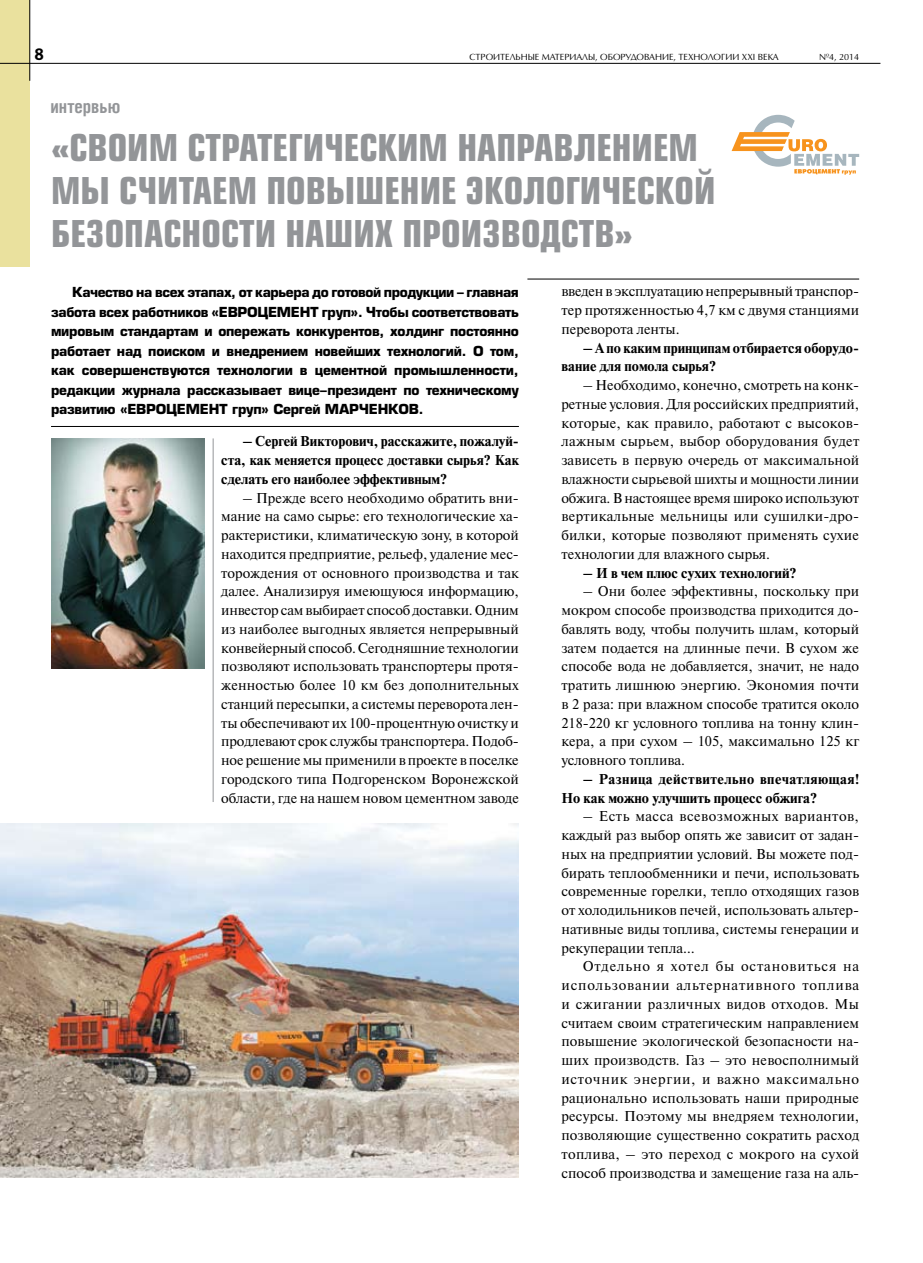
<style>
.page{position:relative;width:923px;height:1263px;background:#fff}
.page>*{position:absolute;margin:0;border:0;box-sizing:border-box;transform-origin:0 0}
.t1{font:700 36px/43.2px "Europe Cond";color:#939598}
.t2{font:700 18px "Helios Cond";color:#939598}
.t3{font:14.25px/18.8px "Newton C";color:#000;text-align:justify}
.t4{font:700 14.25px/18.8px "Newton C";color:#000;text-align:justify}
.t5{font:700 14.25px/18.8px "Newton C";letter-spacing:.02em;color:#000}
.t6{font:700 13.5px/19.5px "Europe";letter-spacing:-.02em;color:#000;text-align:justify}
.t7{font:9px "AG Opus";color:#000}
</style>
<div class="page">
<hr style="left:527px;top:279px;width:332px;height:1px;background:#000">
<hr style="left:51px;top:426px;width:468px;height:1px;background:#000">
<svg style="left:731px;top:115px;width:128px;height:60px"></svg>
<img style="left:0;top:824px;width:519px;height:354px">
<img style="left:51px;top:439px;width:153px;height:230px">
<hr style="left:213px;top:438px;width:1px;height:364px;background:#939598">
<div style="left:0;top:0;width:30px;height:267px;background:#eae19e"></div>
<hr style="left:29px;top:0;width:1px;height:81px;background:#000">
<hr style="left:0;top:63px;width:880px;height:1px;background:#000">
<p class="t2" style="left:50px;top:96px;width:72px">интервью</p>
<p class="t7" style="left:469px;top:51px;width:311px">СТРОИТЕЛЬНЫЕ МАТЕРИАЛЫ, ОБОРУДОВАНИЕ, ТЕХНОЛОГИИ XXI ВЕКА</p>
<p class="t7" style="left:819px;top:51px;width:42px">№4, 2014</p>
<h1 class="t1" style="left:51px;top:125px;width:666px">«Своим стратегическим направлением мы считаем повышение экологической безопасности наших производств»</h1>
<p class="t6" style="left:51px;top:283px;width:469px;text-indent:21px">Качество на всех этапах, от карьера до готовой продукции – главная забота всех работников «ЕВРОЦЕМЕНТ груп». Чтобы соответствовать мировым стандартам и опережать конкурентов, холдинг постоянно работает над поиском и внедрением новейших технологий. О том, как совершенствуются технологии в цементной промышленности, редакции журнала рассказывает вице-президент по техническому развитию «ЕВРОЦЕМЕНТ груп» Сергей Марченков</p>
<p class="t3" style="left:561px;top:282px;width:299px">введен в эксплуатацию непрерывный транспор&shy;тер протяженностью 4,7 км с двумя станциями переворота ленты.</p>
<p class="t4" style="left:561px;top:338px;width:299px;text-indent:21px">– А по каким принципам отбирается оборудо&shy;вание для помола сырья?</p>
<p class="t3" style="left:561px;top:376px;width:299px;text-indent:21px">– Необходимо, конечно, смотреть на конк&shy;ретные условия. Для российских предприятий, которые, как правило, работают с высоков&shy;лажным сырьем, выбор оборудования будет зависеть в первую очередь от максимальной влажности сырьевой шихты и мощности линии обжига. В настоящее время широко используют вертикальные мельницы или сушилки-дро&shy;билки, которые позволяют применять сухие технологии для влажного сырья.</p>
<p class="t4" style="left:583px;top:563px;width:215px">– И в чем плюс сухих технологий?</p>
<p class="t3" style="left:561px;top:582px;width:299px;text-indent:21px">– Они более эффективны, поскольку при мокром способе производства приходится до&shy;бавлять воду, чтобы получить шлам, который затем подается на длинные печи. В сухом же способе вода не добавляется, значит, не надо тратить лишнюю энергию. Экономия почти в 2 раза: при влажном способе тратится около 218- 220 кг условного топлива на тонну клин&shy;кера, а при сухом – 105, максимально 125 кг условного топлива.</p>
<p class="t5" style="left:561px;top:770px;width:299px;text-indent:21px">– Разница действительно впечатляющая!<br>Но как можно улучшить процесс обжига?</p>
<p class="t3" style="left:561px;top:807px;width:299px;text-indent:21px">– Есть масса всевозможных вариантов, каждый раз выбор опять же зависит от задан&shy;ных на предприятии условий. Вы можете под&shy;бирать теплообменники и печи, использовать современные горелки, тепло отходящих газов от холодильников печей, использовать альтер&shy;нативные виды топлива, системы генерации и рекуперации тепла…</p>
<p class="t3" style="left:561px;top:957px;width:299px;text-indent:21px">Отдельно я хотел бы остановиться на использовании альтернативного топлива и сжигании различных видов отходов. Мы считаем своим стратегическим направлением повышение экологической безопасности на&shy;ших производств. Газ – это невосполнимый источник энергии, и важно максимально рационально использовать наши природные ресурсы. Поэтому мы внедряем технологии, позволяющие существенно сократить расход топлива, – это переход с мокрого на сухой способ производства и замещение газа на аль-</p>
<p class="t6" style="left:419px;top:400px;width:6px">.</p>
<p class="t4" style="left:221px;top:432px;width:299px;text-indent:21px">– Сергей Викторович, расскажите, пожалуй&shy;ста, как меняется процесс доставки сырья? Как сделать его наиболее эффективным?</p>
<p class="t3" style="left:221px;top:488px;width:299px;text-indent:21px">– Прежде всего необходимо обратить вни&shy;мание на само сырье: его технологические ха&shy;рактеристики, климатическую зону, в которой находится предприятие, рельеф, удаление мес&shy;торождения от основного производства и так далее. Анализируя имеющуюся информацию, инвестор сам выбирает способ доставки. Одним из наиболее выгодных является непрерывный конвейерный способ. Сегодняшние технологии позволяют использовать транспортеры протя&shy;женностью более 10 км без дополнительных станций пересыпки, а системы переворота лен&shy;ты обеспечивают их 100- процентную очистку и продлевают срок службы транспортера. Подоб&shy;ное решение мы применили в проекте в поселке городского типа Подгоренском Воронежской области, где на нашем новом цементном заводе</p>
</div>
